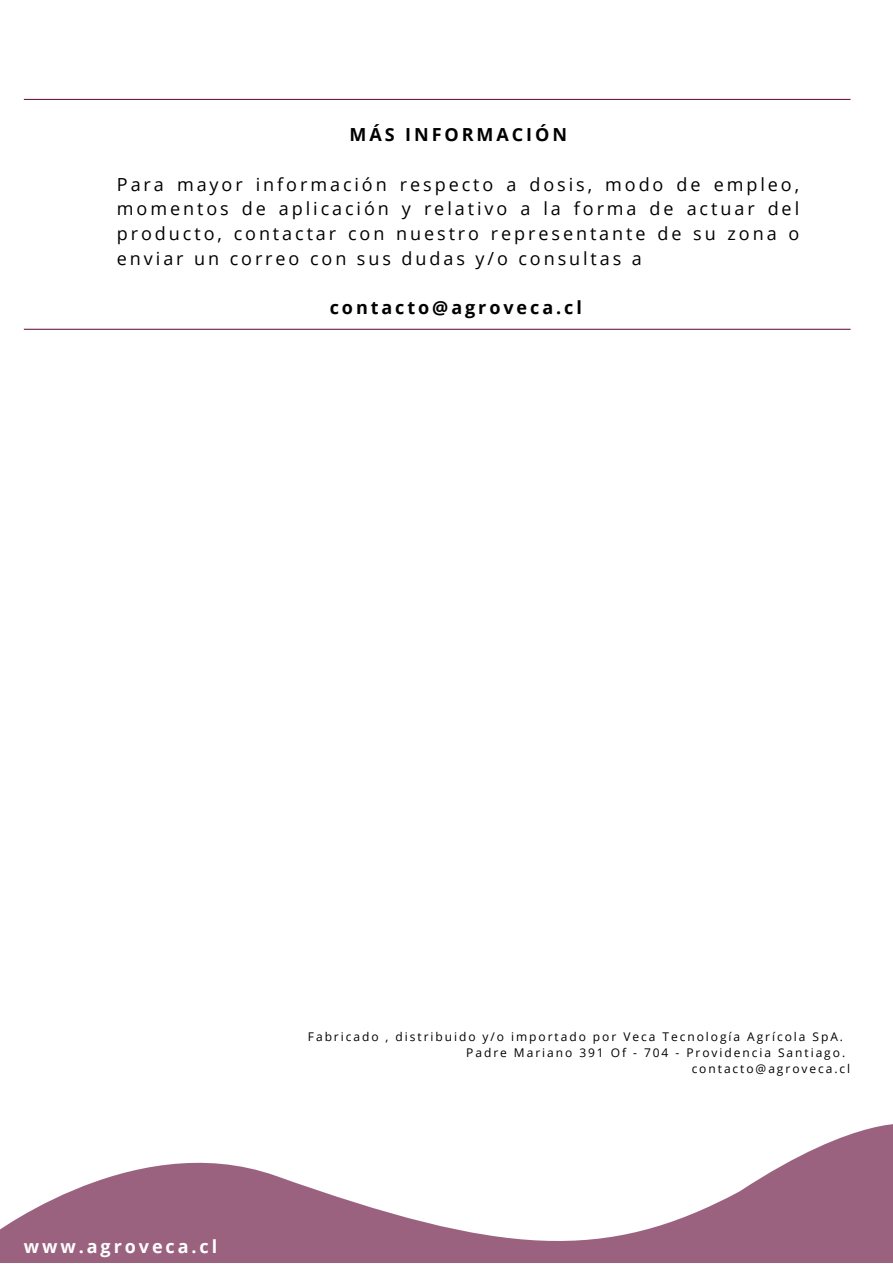
<style>
.page{position:relative;width:893px;height:1264px;background:#fff}
.page>*{position:absolute;margin:0;border:0;box-sizing:border-box;transform-origin:0 0}
.t1{font:18px/24.8px "Open Sans";letter-spacing:.16em;color:#000;text-align:justify}
.t2{font:700 18px "Open Sans";letter-spacing:.16em;color:#000}
.t3{font:700 18px "Open Sans";letter-spacing:.16em;color:#fff}
.t4{font:12px/16px "Open Sans";letter-spacing:.16em;color:#000;text-align:right}
</style>
<div class="page">
<svg style="left:0;top:1124px;width:892px;height:138px"></svg>
<hr style="left:24px;top:329px;width:826px;height:1px;background:#701e49">
<hr style="left:24px;top:99px;width:826px;height:1px;background:#701e49">
<p class="t2" style="left:349px;top:122px;width:219px">MÁS INFORMACIÓN</p>
<p class="t1" style="left:117px;top:171px;width:684px">Para mayor información respecto a dosis, modo de empleo, momentos de aplicación y relativo a la forma de actuar del producto, contactar con nuestro representante de su zona o enviar un correo con sus dudas y/o consultas a</p>
<p class="t2" style="left:330px;top:295px;width:254px">contacto@agroveca.cl</p>
<p class="t3" style="left:24px;top:1233px;width:195px">www.agroveca.cl</p>
<p class="t4" style="left:308px;top:1028px;width:538px">Fabricado , distribuido y/o importado por Veca Tecnología Agrícola SpA.<br>Padre Mariano 391 Of - 704 - Providencia Santiago.</p>
<p class="t4" style="left:691px;top:1060px;width:160px">contacto@agroveca.cl</p>
</div>
